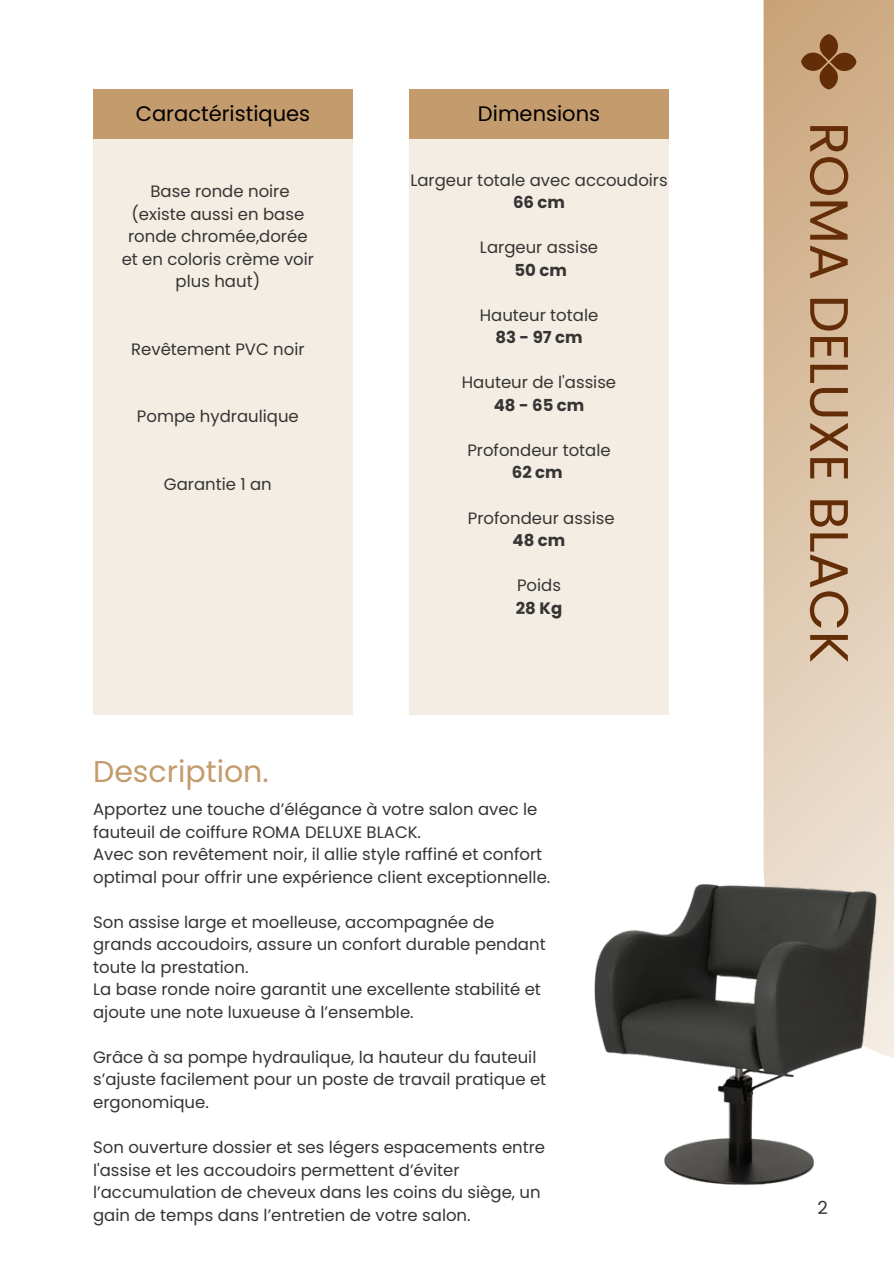
<style>
.page{position:relative;width:894px;height:1264px;background:#fff}
.page>*{position:absolute;margin:0;border:0;box-sizing:border-box;transform-origin:0 0}
.t1{font:54px "Poppins";color:#632d08}
.t2{font:30px "Poppins";color:#c49b6c}
.t3{font:21px "Poppins";color:#000}
.t4{font:18px "Poppins";color:#353535}
.t5{font:16.5px/22.5px "Poppins";color:#353535}
.t6{font:700 16.5px "Poppins";color:#353535}
</style>
<div class="page">
<div style="left:93px;top:89px;width:260px;height:50px;background:#c49b6c"></div>
<div style="left:409px;top:139px;width:259px;height:575px;background:#f4ede3"></div>
<div style="left:409px;top:89px;width:259px;height:50px;background:#c49b6c"></div>
<svg style="left:763px;top:0;width:130px;height:850px;background:#dbc2a5"></svg>
<svg style="left:801px;top:34px;width:55px;height:55px;background:#9d724b"></svg>
<div style="left:93px;top:139px;width:260px;height:575px;background:#f4ede3"></div>
<img style="left:594px;top:850px;width:299px;height:335px">
<p class="t3" style="left:136px;top:99px;width:176px">Caractéristiques</p>
<p class="t3" style="left:478px;top:99px;width:124px">Dimensions</p>
<p class="t5" style="left:122px;top:180px;width:194px;text-align:center">Base ronde noire (existe aussi en base ronde chromée,dorée et en coloris crème voir plus haut)</p>
<p class="t5" style="left:131px;top:338px;width:175px">Revêtement PVC noir</p>
<p class="t5" style="left:137px;top:405px;width:163px">Pompe hydraulique</p>
<p class="t5" style="left:164px;top:473px;width:109px">Garantie 1 an</p>
<p class="t5" style="left:410px;top:169px;width:259px">Largeur totale avec accoudoirs</p>
<p class="t6" style="left:513px;top:191px;width:53px">66 cm</p>
<p class="t5" style="left:480px;top:236px;width:120px">Largeur assise</p>
<p class="t6" style="left:514px;top:258px;width:54px">50 cm</p>
<p class="t5" style="left:479px;top:304px;width:120px">Hauteur totale</p>
<p class="t6" style="left:495px;top:326px;width:89px">83-97cm</p>
<p class="t5" style="left:461px;top:371px;width:156px">Hauteur de l'assise</p>
<p class="t6" style="left:493px;top:393px;width:92px">48-65cm</p>
<p class="t5" style="left:467px;top:439px;width:145px">Profondeur totale</p>
<p class="t6" style="left:511px;top:461px;width:52px">62 cm</p>
<p class="t5" style="left:468px;top:506px;width:148px">Profondeur assise</p>
<p class="t6" style="left:512px;top:528px;width:54px">48 cm</p>
<p class="t5" style="left:517px;top:574px;width:45px">Poids</p>
<p class="t6" style="left:515px;top:596px;width:48px">28 Kg</p>
<h2 class="t2" style="left:93px;top:751px;width:177px">Description.</h2>
<p class="t5" style="left:93px;top:798px;width:458px">Apportez une touche d’élégance à votre salon avec le fauteuil de coiffure ROMA DELUXE BLACK.<br>Avec son revêtement noir, il allie style raffiné et confort optimal pour offrir une expérience client exceptionnelle.</p>
<p class="t5" style="left:93px;top:910px;width:454px">Son assise large et moelleuse, accompagnée de grands accoudoirs, assure un confort durable pendant toute la prestation.<br>La base ronde noire garantit une excellente stabilité et ajoute une note luxueuse à l’ensemble.</p>
<p class="t5" style="left:93px;top:1045px;width:454px">Grâce à sa pompe hydraulique, la hauteur du fauteuil s’ajuste facilement pour un poste de travail pratique et ergonomique.</p>
<p class="t5" style="left:93px;top:1135px;width:453px">Son ouverture dossier et ses légers espacements entre l'assise et les accoudoirs permettent d’éviter l’accumulation de cheveux dans les coins du siège, un gain de temps dans l’entretien de votre salon.</p>
<h1 class="t1" style="left:866px;top:122px;width:542px;rotate:90deg">ROMA DELUXE BLACK</h1>
<p class="t4" style="left:817px;top:1195px;width:12px">2</p>
</div>
